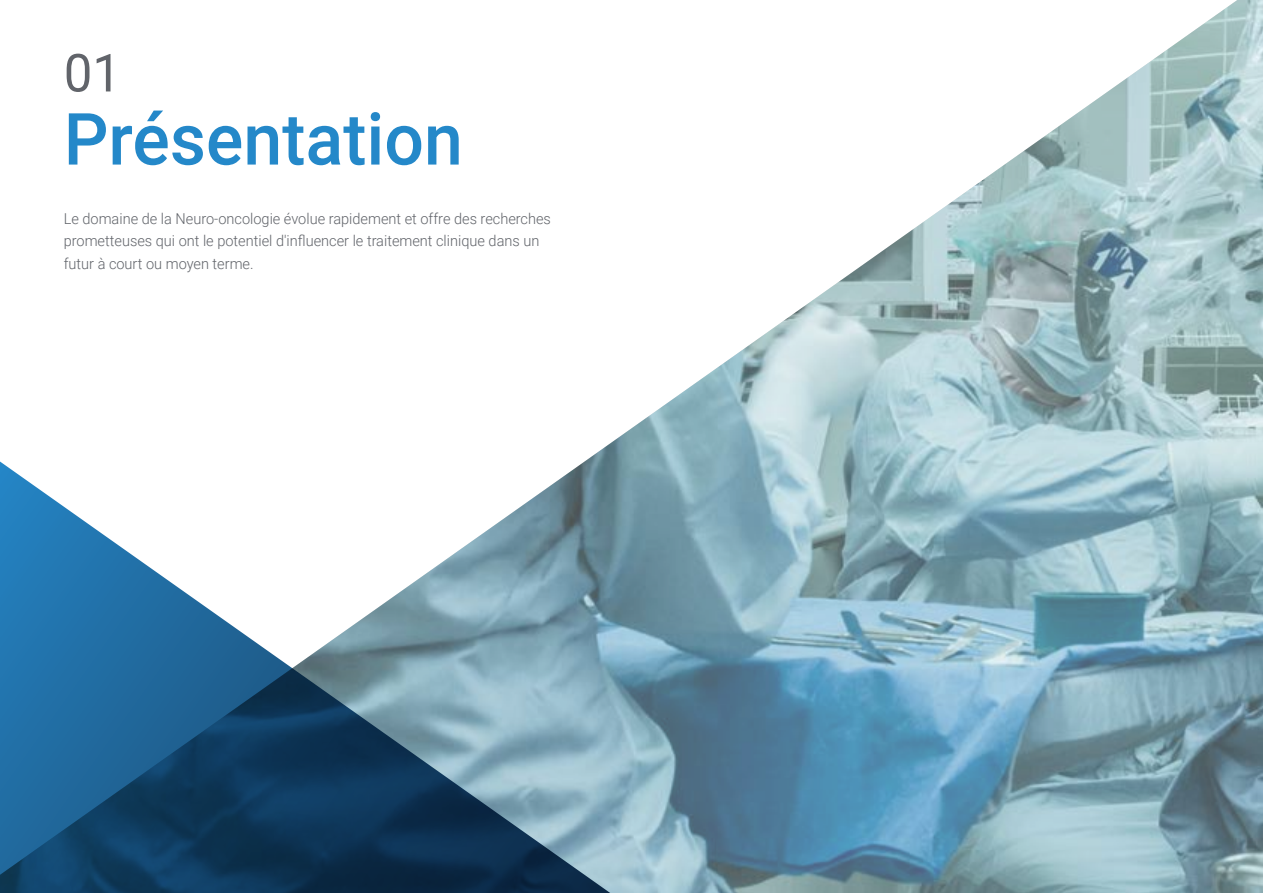
<style>
.page{position:relative;width:1263px;height:893px;background:#fff}
.page>*{position:absolute;margin:0;border:0;box-sizing:border-box;transform-origin:0 0}
.t1{font:500 72px "Roboto";color:#2488c9}
.t2{font:52.5px "Roboto";color:#61646a}
.t3{font:300 15px/22.5px "Roboto";color:#61646a}
</style>
<div class="page">
<img style="left:606px;top:0;width:657px;height:893px">
<svg style="left:0;top:446px;width:640px;height:447px"></svg>
<h2 class="t2" style="left:64px;top:36px;width:59px">01</h2>
<h1 class="t1" style="left:64px;top:89px;width:401px">Présentation</h1>
<p class="t3" style="left:64px;top:207px;width:489px">Le domaine de la Neuro-oncologie évolue rapidement et offre des recherches prometteuses qui ont le potentiel d'influencer le traitement clinique dans un futur à court ou moyen terme.</p>
</div>
